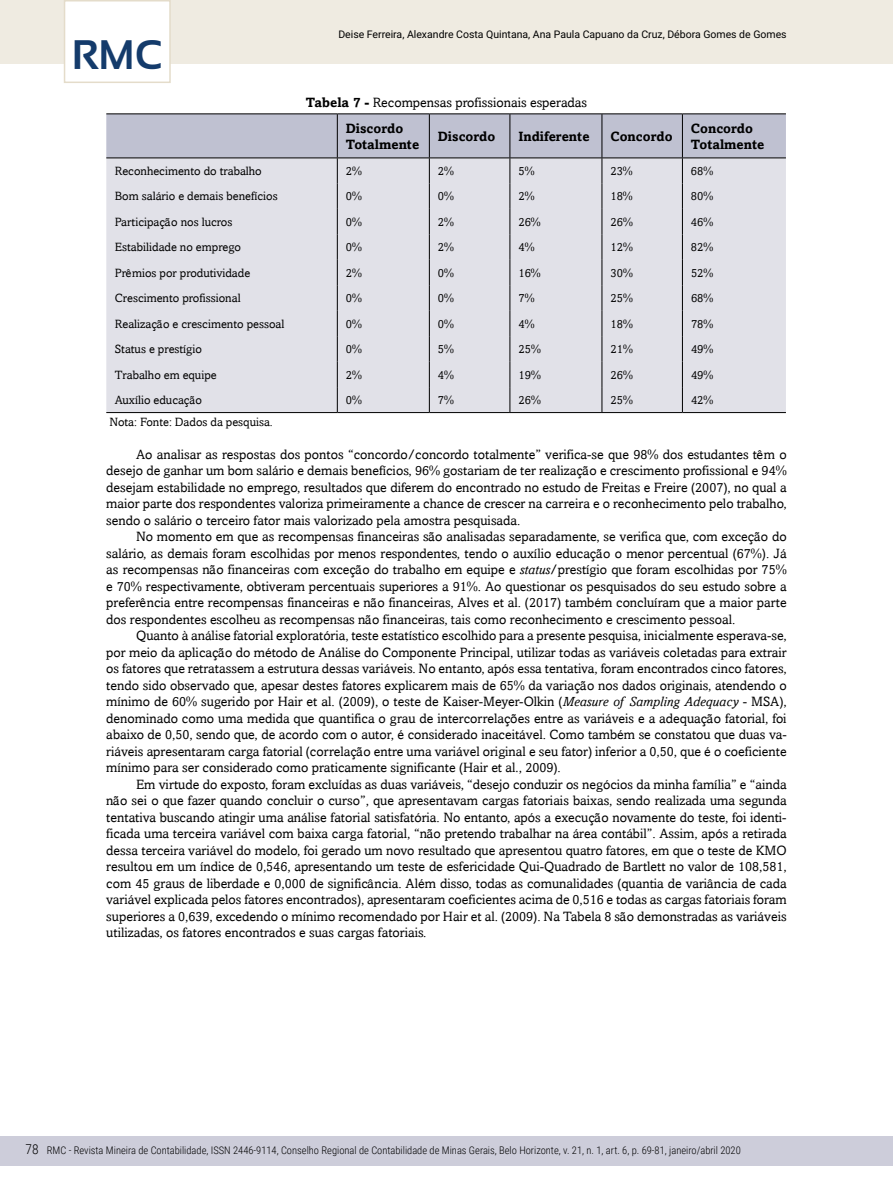
<style>
.page{position:relative;width:893px;height:1191px;background:#fff}
.page>*{position:absolute;margin:0;border:0;box-sizing:border-box;transform-origin:0 0}
.t1{font:700 41.25px "Sansation";color:#143b6b}
.t2{font:13.5px/16.5px "Amasis";color:#000;text-align:justify}
.t3{font:700 13.5px/16.2px "Amasis";color:#000}
.t4{font:300 13.5px "Roboto Condensed";color:#000}
.t5{font:12px "Amasis";color:#000}
.t6{font:300 10.5px "Roboto Condensed";color:#000}
.t7{font:10.5px "Roboto";color:#000}
.s1{font-weight:700}
.s2{font-style:italic}
</style>
<div class="page">
<div style="left:0;top:1135px;width:893px;height:30px;background:#cdcdda"></div>
<div style="left:0;top:0;width:893px;height:64px;background:#efebe1"></div>
<div style="left:64px;top:0;width:107px;height:83px;background:#fff;border:2px solid #e4dcca"></div>
<hr style="left:337px;top:113px;width:92px;height:1px;background:#000">
<hr style="left:429px;top:113px;width:81px;height:1px;background:#000">
<hr style="left:510px;top:113px;width:92px;height:1px;background:#000">
<hr style="left:602px;top:113px;width:80px;height:1px;background:#000">
<hr style="left:682px;top:113px;width:104px;height:1px;background:#000">
<hr style="left:106px;top:113px;width:231px;height:1px;background:#000">
<hr style="left:682px;top:412px;width:104px;height:1px;background:#000">
<hr style="left:337px;top:412px;width:92px;height:1px;background:#000">
<hr style="left:429px;top:412px;width:81px;height:1px;background:#000">
<hr style="left:510px;top:412px;width:92px;height:1px;background:#000">
<hr style="left:602px;top:412px;width:80px;height:1px;background:#000">
<svg style="left:106px;top:114px;width:680px;height:298px;background:#dadae3"></svg>
<hr style="left:106px;top:412px;width:231px;height:1px;background:#000">
<h1 class="t1" style="left:72px;top:32px;width:92px">RMC</h1>
<p class="t7" style="left:338px;top:27px;width:450px">Deise Ferreira, Alexandre Costa Quintana, Ana Paula Capuano da Cruz, Débora Gomes de Gomes</p>
<p class="t2" style="left:346px;top:90px;width:243px;line-height:25px;text-indent:-40px"><span class="s1">Tabela 7 -</span> Recompensas profissionais esperadas<br><span class="s1">Discordo</span></p>
<p class="t3" style="left:346px;top:136px;width:75px">Totalmente</p>
<p class="t3" style="left:438px;top:128px;width:59px">Discordo</p>
<p class="t3" style="left:518px;top:128px;width:73px">Indiferente</p>
<p class="t3" style="left:610px;top:128px;width:64px">Concordo</p>
<p class="t3" style="left:691px;top:120px;width:75px">Concordo<br>Totalmente</p>
<p class="t5" style="left:115px;top:164px;width:148px">Reconhecimento do trabalho</p>
<p class="t5" style="left:346px;top:164px;width:18px">2%</p>
<p class="t5" style="left:438px;top:164px;width:18px">2%</p>
<p class="t5" style="left:518px;top:164px;width:18px">5%</p>
<p class="t5" style="left:610px;top:164px;width:24px">23%</p>
<p class="t5" style="left:691px;top:164px;width:24px">68%</p>
<p class="t5" style="left:115px;top:189px;width:164px">Bom salário e demais benefícios</p>
<p class="t5" style="left:346px;top:189px;width:18px">0%</p>
<p class="t5" style="left:438px;top:189px;width:18px">0%</p>
<p class="t5" style="left:518px;top:189px;width:18px">2%</p>
<p class="t5" style="left:610px;top:189px;width:24px">18%</p>
<p class="t5" style="left:691px;top:189px;width:24px">80%</p>
<p class="t5" style="left:115px;top:215px;width:119px">Participação nos lucros</p>
<p class="t5" style="left:346px;top:215px;width:18px">0%</p>
<p class="t5" style="left:438px;top:215px;width:18px">2%</p>
<p class="t5" style="left:518px;top:215px;width:24px">26%</p>
<p class="t5" style="left:610px;top:215px;width:24px">26%</p>
<p class="t5" style="left:691px;top:215px;width:24px">46%</p>
<p class="t5" style="left:115px;top:240px;width:128px">Estabilidade no emprego</p>
<p class="t5" style="left:346px;top:240px;width:18px">0%</p>
<p class="t5" style="left:438px;top:240px;width:18px">2%</p>
<p class="t5" style="left:518px;top:240px;width:18px">4%</p>
<p class="t5" style="left:610px;top:240px;width:24px">12%</p>
<p class="t5" style="left:691px;top:240px;width:24px">82%</p>
<p class="t5" style="left:115px;top:266px;width:137px">Prêmios por produtividade</p>
<p class="t5" style="left:346px;top:266px;width:18px">2%</p>
<p class="t5" style="left:438px;top:266px;width:18px">0%</p>
<p class="t5" style="left:518px;top:266px;width:24px">16%</p>
<p class="t5" style="left:610px;top:266px;width:24px">30%</p>
<p class="t5" style="left:691px;top:266px;width:24px">52%</p>
<p class="t5" style="left:115px;top:291px;width:127px">Crescimento profissional</p>
<p class="t5" style="left:346px;top:291px;width:18px">0%</p>
<p class="t5" style="left:438px;top:291px;width:18px">0%</p>
<p class="t5" style="left:518px;top:291px;width:18px">7%</p>
<p class="t5" style="left:610px;top:291px;width:24px">25%</p>
<p class="t5" style="left:691px;top:291px;width:24px">68%</p>
<p class="t5" style="left:115px;top:317px;width:171px">Realização e crescimento pessoal</p>
<p class="t5" style="left:346px;top:317px;width:18px">0%</p>
<p class="t5" style="left:438px;top:317px;width:18px">0%</p>
<p class="t5" style="left:518px;top:317px;width:18px">4%</p>
<p class="t5" style="left:610px;top:317px;width:24px">18%</p>
<p class="t5" style="left:691px;top:317px;width:24px">78%</p>
<p class="t5" style="left:115px;top:342px;width:89px">Status e prestígio</p>
<p class="t5" style="left:346px;top:342px;width:18px">0%</p>
<p class="t5" style="left:438px;top:342px;width:18px">5%</p>
<p class="t5" style="left:518px;top:342px;width:24px">25%</p>
<p class="t5" style="left:610px;top:342px;width:24px">21%</p>
<p class="t5" style="left:691px;top:342px;width:24px">49%</p>
<p class="t5" style="left:115px;top:367px;width:103px">Trabalho em equipe</p>
<p class="t5" style="left:346px;top:367px;width:18px">2%</p>
<p class="t5" style="left:438px;top:367px;width:18px">4%</p>
<p class="t5" style="left:518px;top:367px;width:24px">19%</p>
<p class="t5" style="left:611px;top:367px;width:24px">26%</p>
<p class="t5" style="left:691px;top:367px;width:24px">49%</p>
<p class="t5" style="left:115px;top:393px;width:89px">Auxílio educação</p>
<p class="t5" style="left:346px;top:393px;width:18px">0%</p>
<p class="t5" style="left:438px;top:393px;width:18px">7%</p>
<p class="t5" style="left:518px;top:393px;width:24px">26%</p>
<p class="t5" style="left:611px;top:393px;width:24px">25%</p>
<p class="t5" style="left:691px;top:393px;width:24px">42%</p>
<p class="t5" style="left:109px;top:414px;width:165px">Nota: Fonte: Dados da pesquisa.</p>
<p class="t2" style="left:106px;top:446px;width:682px;text-indent:30px">Ao analisar as respostas dos pontos “concordo/concordo totalmente” verifica-se que 98% dos estudantes têm o desejo de ganhar um bom salário e demais benefícios, 96% gostariam de ter realização e crescimento profissional e 94% desejam estabilidade no emprego, resultados que diferem do encontrado no estudo de Freitas e Freire (2007), no qual a maior parte dos respondentes valoriza primeiramente a chance de crescer na carreira e o reconhecimento pelo trabalho, sendo o salário o terceiro fator mais valorizado pela amostra pesquisada.</p>
<p class="t2" style="left:106px;top:528px;width:682px;text-indent:30px">No momento em que as recompensas financeiras são analisadas separadamente, se verifica que, com exceção do salário, as demais foram escolhidas por menos respondentes, tendo o auxílio educação o menor percentual (67%). Já as recompensas não financeiras com exceção do trabalho em equipe e <span class="s2">status</span>/prestígio que foram escolhidas por 75% e 70% respectivamente, obtiveram percentuais superiores a 91%. Ao questionar os pesquisados do seu estudo sobre a preferência entre recompensas financeiras e não financeiras, Alves et al. (2017) também concluíram que a maior parte dos respondentes escolheu as recompensas não financeiras, tais como reconhecimento e crescimento pessoal.</p>
<p class="t2" style="left:106px;top:627px;width:682px;text-indent:30px">Quanto à análise fatorial exploratória, teste estatístico escolhido para a presente pesquisa, inicialmente esperava-se, por meio da aplicação do método de Análise do Componente Principal, utilizar todas as variáveis coletadas para extrair os fatores que retratassem a estrutura dessas variáveis. No entanto, após essa tentativa, foram encontrados cinco fatores, tendo sido observado que, apesar destes fatores explicarem mais de 65% da variação nos dados originais, atendendo o mínimo de 60% sugerido por Hair et al. (2009), o teste de Kaiser-Meyer-Olkin (<span class="s2">Measure of Sampling Adequacy</span> - MSA), denominado como uma medida que quantifica o grau de intercorrelações entre as variáveis e a adequação fatorial, foi abaixo de 0,50, sendo que, de acordo com o autor, é considerado inaceitável. Como também se constatou que duas va&shy;riáveis apresentaram carga fatorial (correlação entre uma variável original e seu fator) inferior a 0,50, que é o coeficiente mínimo para ser considerado como praticamente significante (Hair et al<span class="s2">.</span>, 2009).</p>
<p class="t2" style="left:106px;top:775px;width:682px;text-indent:30px">Em virtude do exposto, foram excluídas as duas variáveis, “desejo conduzir os negócios da minha família” e “ainda não sei o que fazer quando concluir o curso”, que apresentavam cargas fatoriais baixas, sendo realizada uma segunda tentativa buscando atingir uma análise fatorial satisfatória. No entanto, após a execução novamente do teste, foi identi&shy;ficada uma terceira variável com baixa carga fatorial, “não pretendo trabalhar na área contábil”. Assim, após a retirada dessa terceira variável do modelo, foi gerado um novo resultado que apresentou quatro fatores, em que o teste de KMO resultou em um índice de 0,546, apresentando um teste de esfericidade Qui-Quadrado de Bartlett no valor de 108,581, com 45 graus de liberdade e 0,000 de significância. Além disso, todas as comunalidades (quantia de variância de cada variável explicada pelos fatores encontrados), apresentaram coeficientes acima de 0,516 e todas as cargas fatoriais foram superiores a 0,639, excedendo o mínimo recomendado por Hair et al. (2009). Na Tabela 8 são demonstradas as variáveis utilizadas, os fatores encontrados e suas cargas fatoriais.</p>
<p class="t4" style="left:26px;top:1140px;width:15px">78</p>
<p class="t6" style="left:47px;top:1143px;width:695px">RMC - Revista Mineira de Contabilidade, ISSN 2446-9114, Conselho Regional de Contabilidade de Minas Gerais, Belo Horizonte, v. 21, n. 1, art. 6, p. 69-81, janeiro/abril 2020</p>
</div>
